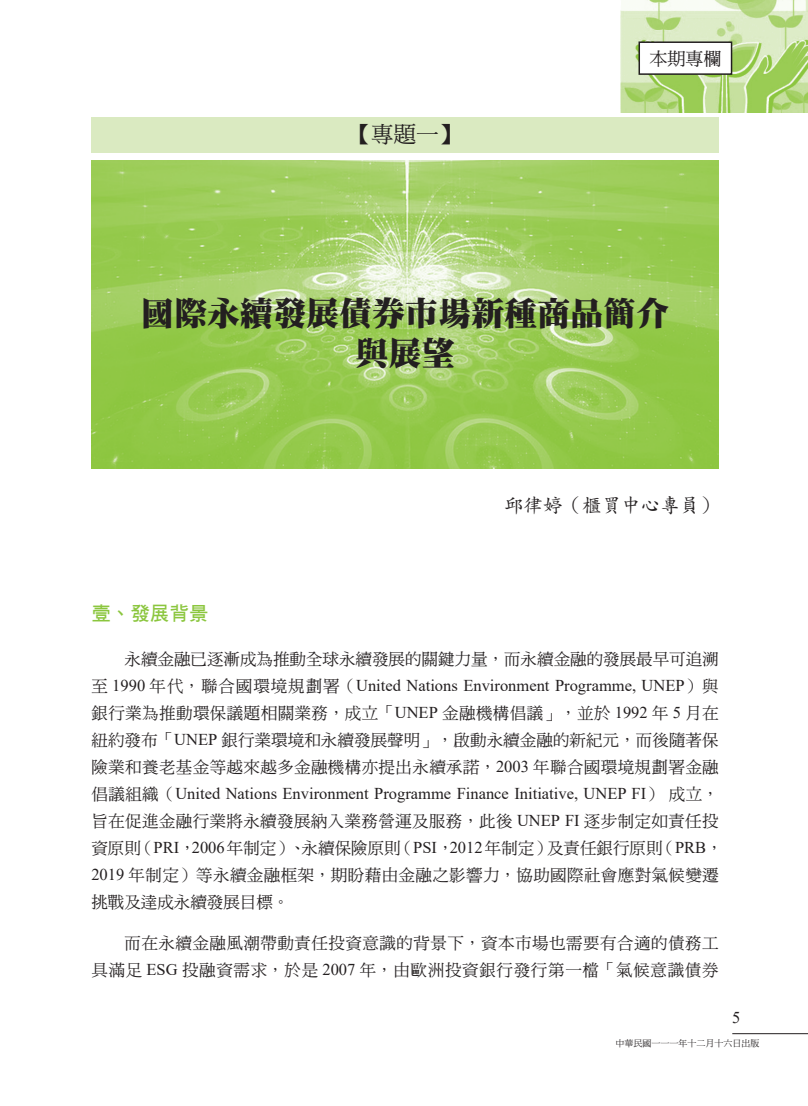
<style>
.page{position:relative;width:808px;height:1106px;background:#fff}
.page>*{position:absolute;margin:0;border:0;box-sizing:border-box;transform-origin:0 0}
.t1{font:33px/39.6px "DF Ming UB HK BF";color:#231f20;text-align:center}
.t2{font:22.5px "DF Ming Md HK BF";color:#231f20}
.t3{font:19.5px "DF Kai Shu Md HK BF";color:#231f20}
.t4{font:19.5px "DF Hei Bd HK BF";color:#8bc63e}
.t5{font:18px "DF Ming Md HK BF";color:#231f20}
.t6{font:16.5px/27px "DF Ming Md HK BF";letter-spacing:.025em;color:#231f20;text-align:justify}
.t7{font:16.5px "Times New Roman";color:#231f20}
.t8{font:16.5px "DF Ming Md HK BF";color:#231f20}
.t9{font:9px "DF Ming Md HK BF";color:#231f20}
.s1{font-family:"DF Ming Md HK BF"}
.s2{font-family:"Times New Roman"}
</style>
<div class="page">
<img style="left:621px;top:0;width:187px;height:112px">
<hr style="left:732px;top:1033px;width:76px;height:1px;background:#231f20">
<div style="left:638px;top:41px;width:94px;height:34px;background:#fff;border:2px solid #231f20"></div>
<img style="left:91px;top:160px;width:628px;height:308px">
<div style="left:91px;top:117px;width:628px;height:35px;background:#daeac1"></div>
<h2 class="t2" style="left:349px;top:123px;width:114px">【專題一】</h2>
<p class="t5" style="left:649px;top:49px;width:73px">本期專欄</p>
<h1 class="t1" style="left:141px;top:294px;width:530px">國際永續發展債券市場新種商品簡介與展望</h1>
<p class="t3" style="left:504px;top:495px;width:216px">邱律婷（櫃買中心專員）</p>
<p class="t4" style="left:91px;top:603px;width:118px">壹、發展背景</p>
<p class="t8" style="left:125px;top:651px;width:595px">永續金融已逐漸成為推動全球永續發展的關鍵力量，而永續金融的發展最早可追溯</p>
<p class="t7" style="left:91px;top:674px;width:629px"><span class="s1">至</span> 1990 <span class="s1">年代，聯合國環境規劃署（</span>United Nations Environment Programme, UNEP<span class="s1">）與</span></p>
<p class="t6" style="left:91px;top:699px;width:629px">銀行業為推動環保議題相關業務，成立「<span class="s2">UNEP</span> 金融機構倡議」，並於 <span class="s2">1992</span> 年 <span class="s2">5</span> 月在紐約發布「<span class="s2">UNEP</span> 銀行業環境和永續發展聲明」，啟動永續金融的新紀元，而後隨著保險業和養老基金等越來越多金融機構亦提出永續承諾，<span class="s2">2003</span> 年聯合國環境規劃署金融</p>
<p class="t7" style="left:91px;top:782px;width:629px"><span class="s1">倡議組織（</span>United Nations Environment Programme Finance Initiative, UNEP FI<span class="s1">）成立，</span></p>
<p class="t6" style="left:91px;top:807px;width:633px;text-align:left">旨在促進金融行業將永續發展納入業務營運及服務，此後 <span class="s2">UNEP FI</span> 逐步制定如責任投資原則（<span class="s2">PRI</span>，<span class="s2">2006</span>年制定）、永續保險原則（<span class="s2">PSI</span>，<span class="s2">2012</span>年制定）及責任銀行原則（<span class="s2">PRB</span>，<span class="s2">2019</span> 年制定）等永續金融框架，期盼藉由金融之影響力，協助國際社會應對氣候變遷挑戰及達成永續發展目標。</p>
<p class="t6" style="left:91px;top:929px;width:629px;text-align:right">而在永續金融風潮帶動責任投資意識的背景下，資本市場也需要有合適的債務工<br>具滿足 <span class="s2">ESG</span> 投融資需求，於是 <span class="s2">2007</span> 年，由歐洲投資銀行發行第一檔「氣候意識債券</p>
<p class="t7" style="left:732px;top:1006px;width:10px">5</p>
<p class="t9" style="left:615px;top:1038px;width:145px">中華民國一一一年十二月十六日出版</p>
</div>
